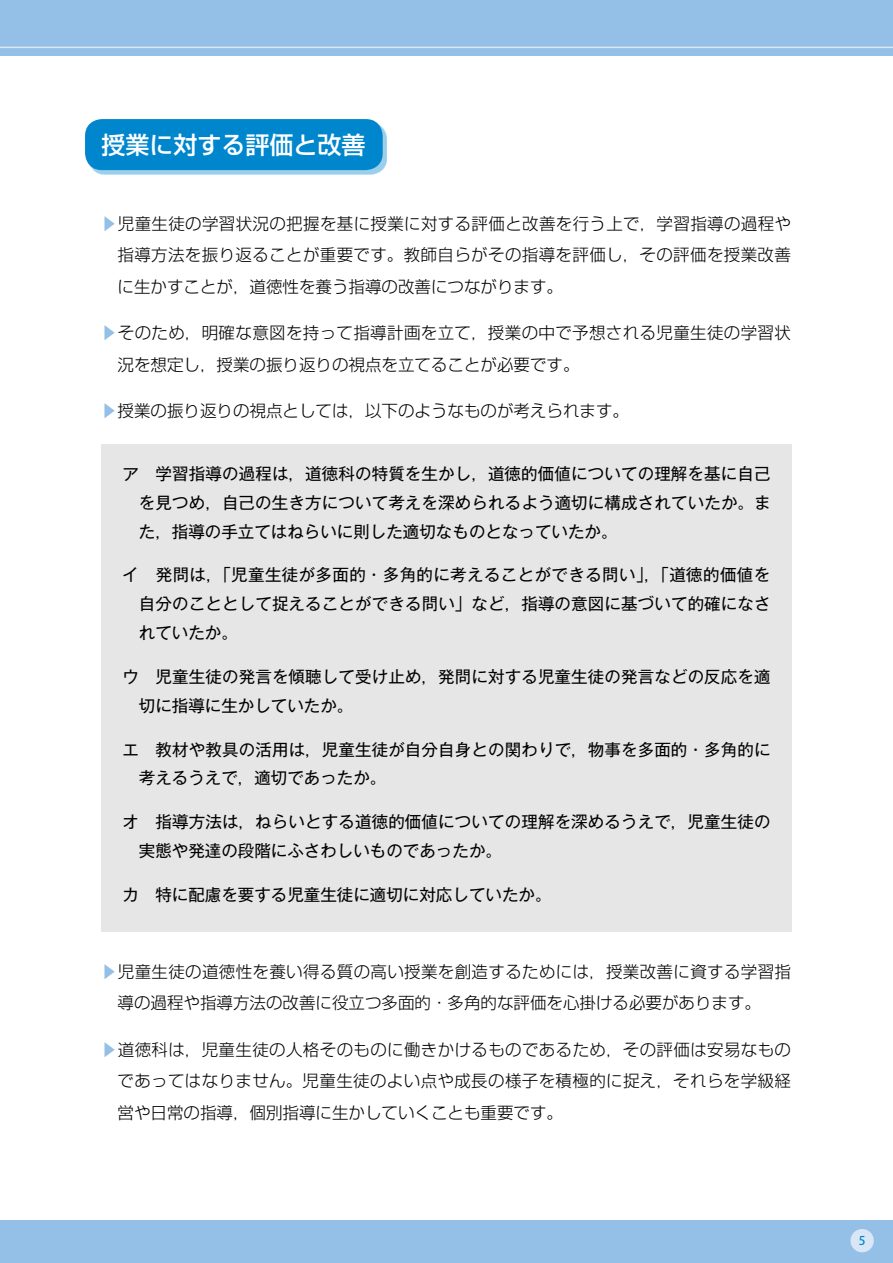
<style>
.page{position:relative;width:893px;height:1263px;background:#fff}
.page>*{position:absolute;margin:0;border:0;box-sizing:border-box;transform-origin:0 0}
.t1{font:500 24px "Shin Go Pr 6";color:#fff}
.t2{font:16.5px/28.8px "Gothic MB101 Pr 6";letter-spacing:.01em;color:#000}
.t3{font:300 16.5px/31.5px "Shin Go Pr 6";color:#000;text-align:justify}
.t4{font:300 16.5px/31.5px "Shin Go Pr 6";letter-spacing:.02em;color:#000}
.t5{font:500 12px "Koz Go Pr 6 N";color:#0086cd}
.s1{color:#94bfe6}
</style>
<div class="page">
<div style="left:0;top:0;width:893px;height:55px;background:#94bfe6"></div>
<div style="left:0;top:1220px;width:893px;height:43px;background:#94bfe6"></div>
<hr style="left:0;top:47px;width:893px;height:1px;background:#d8e6f6">
<div style="left:850px;top:1229px;width:24px;height:23px;background:#d8e6f6;border-radius:50%"></div>
<div style="left:101px;top:444px;width:690px;height:488px;background:#e6e6e6"></div>
<div style="left:89px;top:123px;width:298px;height:51px;background:#0086cd;opacity:.4"></div>
<div style="left:85px;top:119px;width:298px;height:51px;background:#0086cd;border-radius:17px"></div>
<h1 class="t1" style="left:102px;top:125px;width:265px">授業に対する評価と改善</h1>
<p class="t3" style="left:117px;top:206px;width:675px;text-indent:-16px"><span class="s1">▶</span> 児童生徒の学習状況の把握を基に授業に対する評価と改善を行う上で，学習指導の過程や指導方法を振り返ることが重要です。教師自らがその指導を評価し，その評価を授業改善に生かすことが，道徳性を養う指導の改善につながります。</p>
<p class="t4" style="left:117px;top:316px;width:675px;text-indent:-16px"><span class="s1">▶</span> そのため，明確な意図を持って指導計画を立て，授業の中で予想される児童生徒の学習状況を想定し，授業の振り返りの視点を立てることが必要です。</p>
<p class="t3" style="left:101px;top:394px;width:530px"><span class="s1">▶</span> 授業の振り返りの視点としては，以下のようなものが考えられます。</p>
<p class="t2" style="left:139px;top:458px;width:633px;text-align:justify;text-indent:-16px">ア　学習指導の過程は，道徳科の特質を生かし，道徳的価値についての理解を基に自己を見つめ，自己の生き方について考えを深められるよう適切に構成されていたか。また，指導の手立てはねらいに則した適切なものとなっていたか。</p>
<p class="t2" style="left:139px;top:560px;width:633px;text-align:justify;text-indent:-16px">イ　発問は，「児童生徒が多面的・多角的に考えることができる問い」，「道徳的価値を自分のこととして捉えることができる問い」など，指導の意図に基づいて的確になされていたか。</p>
<p class="t2" style="left:139px;top:661px;width:633px;text-indent:-16px">ウ　児童生徒の発言を傾聴して受け止め，発問に対する児童生徒の発言などの反応を適切に指導に生かしていたか。</p>
<p class="t2" style="left:139px;top:734px;width:633px;text-indent:-16px">エ　教材や教具の活用は，児童生徒が自分自身との関わりで，物事を多面的・多角的に考えるうえで，適切であったか。</p>
<p class="t2" style="left:139px;top:806px;width:633px;text-indent:-16px">オ　指導方法は，ねらいとする道徳的価値についての理解を深めるうえで，児童生徒の実態や発達の段階にふさわしいものであったか。</p>
<p class="t2" style="left:122px;top:879px;width:431px">カ　特に配慮を要する児童生徒に適切に対応していたか。</p>
<p class="t4" style="left:117px;top:954px;width:675px;text-indent:-16px"><span class="s1">▶</span> 児童生徒の道徳性を養い得る質の高い授業を創造するためには，授業改善に資する学習指導の過程や指導方法の改善に役立つ多面的・多角的な評価を心掛ける必要があります。</p>
<p class="t3" style="left:117px;top:1032px;width:675px;text-indent:-16px"><span class="s1">▶</span> 道徳科は，児童生徒の人格そのものに働きかけるものであるため，その評価は安易なものであってはなりません。児童生徒のよい点や成長の様子を積極的に捉え，それらを学級経営や日常の指導，個別指導に生かしていくことも重要です。</p>
<p class="t5" style="left:859px;top:1234px;width:8px">5</p>
</div>
